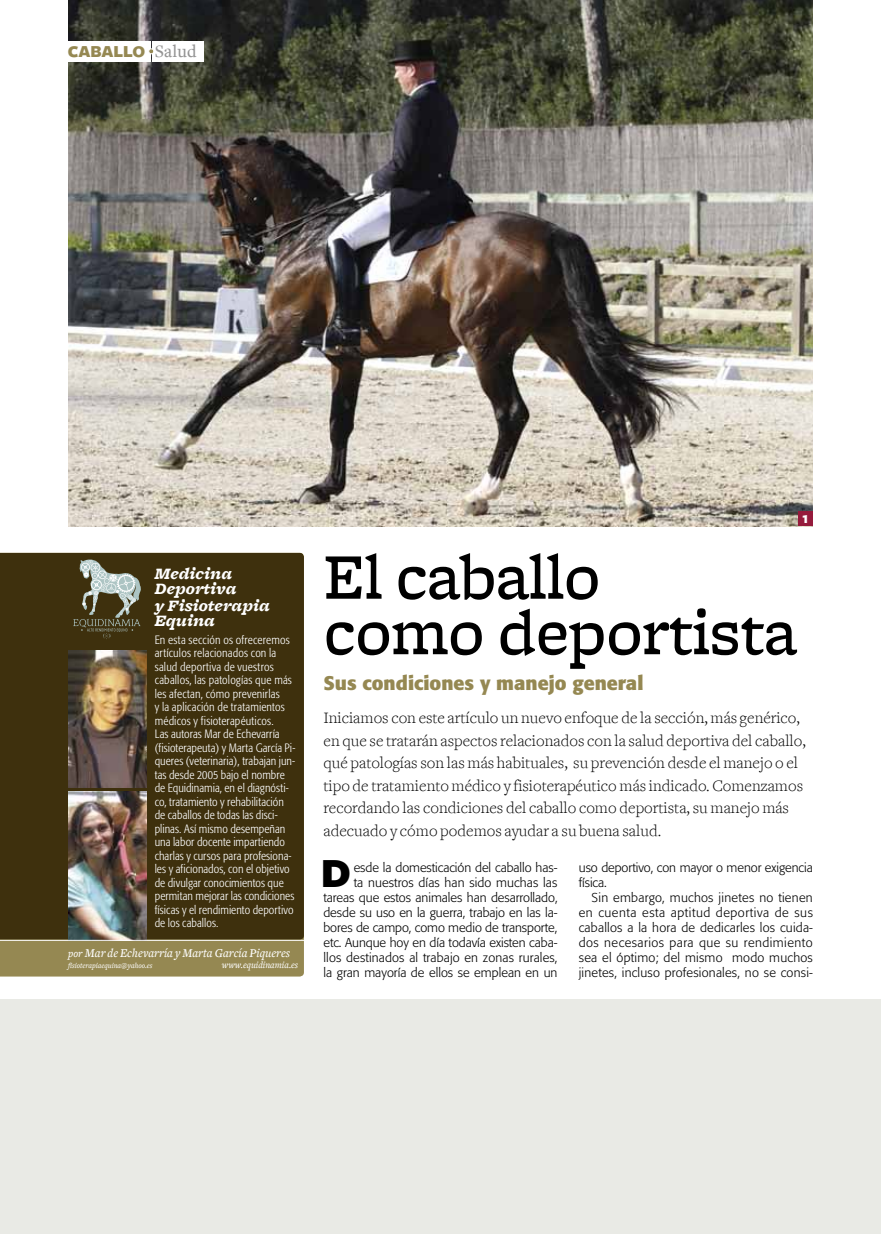
<style>
.page{position:relative;width:881px;height:1234px;background:#fff}
.page>*{position:absolute;margin:0;border:0;box-sizing:border-box;transform-origin:0 0}
.t1{font:500 67.5px/55.5px "Freight Micro";letter-spacing:-.01em;color:#000}
.t2{font:900 43.05px "Freight Sans";color:#000}
.t3{font:22.5px "Freight Sans Bold SC";letter-spacing:-.03em;color:#958852}
.t4{font:700 19.5px "Formata";color:#958852}
.t5{font:300 16.5px/22.5px "Freight Text";color:#000}
.t6{font:italic 900 16.5px/15px "Freight Micro";color:#fff}
.t7{font:300 12.75px/14.9px "Formata";letter-spacing:-.005em;color:#000;text-align:right}
.t8{font:12.75px "Freight Sans Black SC";color:#fff}
.t9{font:italic 500 12.45px "Freight Text";color:#fff}
.t10{font:300 condensed 12px/13.5px "Formata";letter-spacing:.005em;color:#fff}
.t11{font:italic 500 9.6px "Freight Text";color:#fff}
.t12{font:italic 500 7.8px "Freight Text";color:#fff}
.s1{font-family:"Freight Text";font-weight:500;font-size:18px;color:#939393}
.s2{font-size:11.1px}
</style>
<div class="page">
<div style="left:0;top:999px;width:880px;height:234px;background:#e9eae5"></div>
<div style="left:0;top:940px;width:304px;height:36px;background:#958852"></div>
<div style="left:0;top:552px;width:304px;height:387px;background:#3e300d"></div>
<svg style="left:71px;top:558px;width:74px;height:81px;background:#656148"></svg>
<img style="left:68px;top:0;width:744px;height:526px">
<div style="left:797px;top:511px;width:15px;height:15px;background:#951b3c"></div>
<img style="left:68px;top:791px;width:78px;height:148px">
<img style="left:68px;top:650px;width:78px;height:137px">
<div style="left:0;top:41px;width:150px;height:21px;background:#fff"></div>
<div style="left:152px;top:41px;width:51px;height:21px;background:#fff"></div>
<svg style="left:148px;top:48px;width:6px;height:6px"></svg>
<h3 class="t3" style="left:67px;top:38px;width:131px">caballo <span class="s1">Salud</span></h3>
<h3 class="t6" style="left:155px;top:567px;width:83px">Medicina<br>Deportiva</h3>
<h3 class="t6" style="left:155px;top:598px;width:117px">y Fisioterapia<br>Equina</h3>
<p class="t10" style="left:155px;top:632px;width:142px">En esta sección os ofreceremos artículos relacionados con la salud deportiva de vuestros caballos, las patologías que más les afectan, cómo prevenirlas<br>y la aplicación de tratamientos médicos y fisioterapéuticos.<br>Las autoras Mar de Echevarría (fisioterapeuta) y Marta García Pi&shy;queres (veterinaria), trabajan jun&shy;tas desde 2005 bajo el nombre de Equidinamia, en el diagnósti&shy;co, tratamiento y rehabilitación de caballos de todas las disci&shy;plinas. Así mismo desempeñan una labor docente impartiendo charlas y cursos para profesiona&shy;les y aficionados, con el objetivo de divulgar conocimientos que permitan mejorar las condiciones físicas y el rendimiento deportivo de los caballos.</p>
<p class="t9" style="left:68px;top:946px;width:223px"><span class="s2">por</span> Mar de Echevarría y Marta García Piqueres</p>
<p class="t12" style="left:68px;top:961px;width:86px">fisioterapiaequina@yahoo.es</p>
<p class="t11" style="left:222px;top:959px;width:78px">www.equidinamia.es</p>
<p class="t8" style="left:801px;top:512px;width:8px">1</p>
<h1 class="t1" style="left:323px;top:551px;width:475px">El caballo<br>como deportista</h1>
<h3 class="t4" style="left:323px;top:671px;width:321px">Sus condiciones y manejo general</h3>
<p class="t5" style="left:323px;top:706px;width:484px">Iniciamos con este artículo un nuevo enfoque de la sección, más genérico, en que se tratarán aspectos relacionados con la salud deportiva del caballo, qué patologías son las más habituales, su prevención desde el manejo o el tipo de tratamiento médico y fisioterapéutico más indicado. Comenzamos recordando las condiciones del caballo como deportista, su manejo más adecuado y cómo podemos ayudar a su buena salud.</p>
<h2 class="t2" style="left:321px;top:850px;width:32px">D</h2>
<p class="t7" style="left:323px;top:860px;width:236px">esde la domesticación del caballo has-<br>ta nuestros días han sido muchas las tareas que estos animales han desarrollado, desde su uso en la guerra, trabajo en las la&shy;bores de campo, como medio de transporte, etc. Aunque hoy en día todavía existen caba&shy;llos destinados al trabajo en zonas rurales, la gran mayoría de ellos se emplean en un</p>
<p class="t7" style="left:578px;top:860px;width:235px;text-align:left">uso deportivo, con mayor o menor exigencia física.</p>
<p class="t7" style="left:578px;top:890px;width:235px;text-align:justify;text-indent:13px">Sin embargo, muchos jinetes no tienen en cuenta esta aptitud deportiva de sus caballos a la hora de dedicarles los cuida&shy;dos necesarios para que su rendimiento sea el óptimo; del mismo modo muchos jinetes, incluso profesionales, no se consi-</p>
</div>
